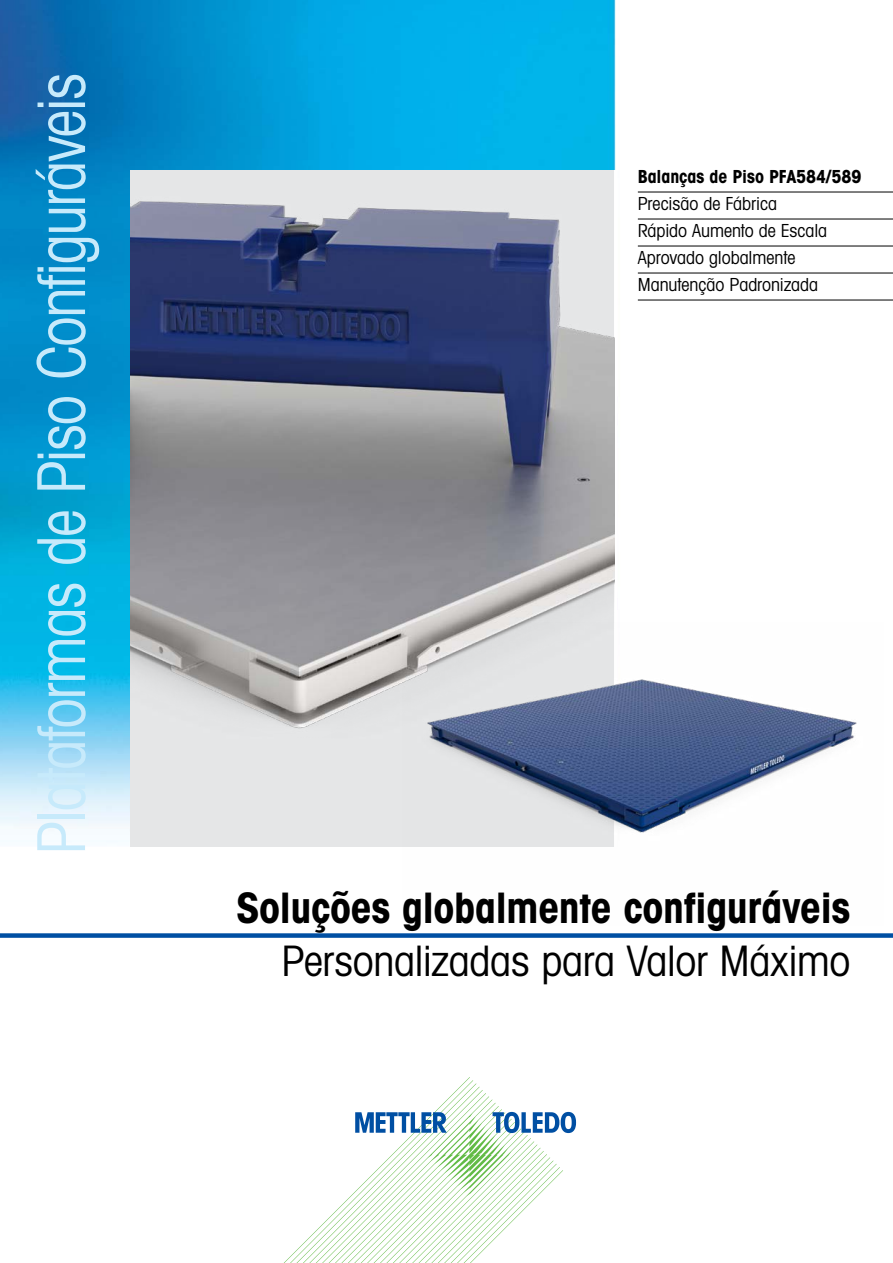
<style>
.page{position:relative;width:893px;height:1263px;background:#fff}
.page>*{position:absolute;margin:0;border:0;box-sizing:border-box;transform-origin:0 0}
.t1{font:66px "Avant Gardefor MT Bk";letter-spacing:-.025em;color:#c7eafb;scale:.92 1}
.t2{font:42px "Avant Gardefor MT Bd";letter-spacing:-.01em;color:#000}
.t3{font:42px "Avant Gardefor MT Bk";letter-spacing:-.01em;color:#000}
.t4{font:18px/27px "Avant Gardefor MT Bk";letter-spacing:-.005em;color:#000}
.t5{font:18px "Avant Gardefor MT Bd";letter-spacing:-.005em;color:#000}
</style>
<div class="page">
<img style="left:0;top:0;width:616px;height:846px">
<svg style="left:284px;top:1077px;width:292px;height:186px"></svg>
<div style="left:0;top:933px;width:893px;height:5px;background:#004fa3"></div>
<img style="left:131px;top:170px;width:483px;height:676px">
<hr style="left:638px;top:192px;width:255px;height:1px;background:#000">
<hr style="left:638px;top:219px;width:255px;height:1px;background:#000">
<hr style="left:638px;top:246px;width:255px;height:1px;background:#000">
<hr style="left:638px;top:273px;width:255px;height:1px;background:#000">
<hr style="left:638px;top:300px;width:255px;height:1px;background:#000">
<img style="left:402px;top:623px;width:455px;height:224px">
<h1 class="t1" style="left:21px;top:854px;width:851px;rotate:-90deg">Plataformas de Piso Configuráveis</h1>
<p class="t5" style="left:638px;top:165px;width:225px">Balanças de Piso PFA584/589</p>
<p class="t4" style="left:638px;top:190px;width:191px">Precisão de Fábrica<br>Rápido Aumento de Escala<br>Aprovado globalmente<br>Manutenção Padronizada</p>
<h2 class="t2" style="left:236px;top:881px;width:616px">Soluções globalmente configuráveis</h2>
<h2 class="t3" style="left:281px;top:935px;width:571px">Personalizadas para Valor Máximo</h2>
</div>
